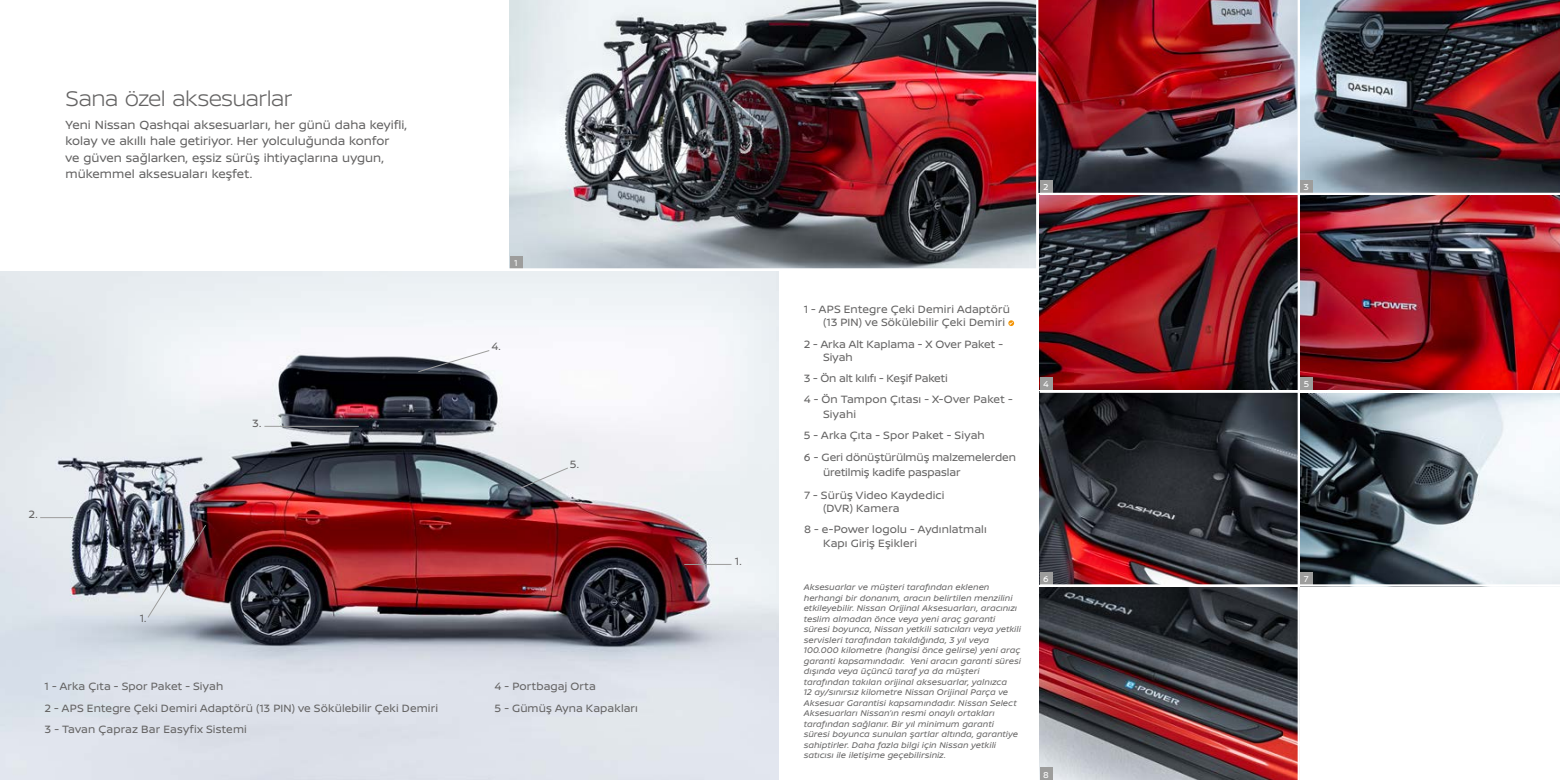
<style>
.page{position:relative;width:1560px;height:780px;background:#fff}
.page>*{position:absolute;margin:0;border:0;box-sizing:border-box;transform-origin:0 0}
.t1{font:300 22.5px "Nissan Brand";letter-spacing:-.03em;color:#646363}
.t2{font:12.5px/16.2px "Nissan Brand";color:#646363}
.t3{font:11.25px/21.2px "Nissan Brand";letter-spacing:.01em;color:#646363}
.t4{font:11.25px "Nissan Brand";letter-spacing:-.01em;color:#646363}
.t5{font:9.12px "Nissan Brand";color:#fff}
.t6{font:italic 8.75px/10.5px "Nissan Brand";letter-spacing:.01em;color:#646363}
</style>
<div class="page">
<img style="left:0;top:271px;width:778px;height:509px">
<img style="left:1039px;top:393px;width:258px;height:191px">
<img style="left:1300px;top:393px;width:259px;height:191px">
<img style="left:1039px;top:587px;width:258px;height:193px">
<img style="left:1038px;top:0;width:259px;height:193px">
<img style="left:1300px;top:0;width:259px;height:193px">
<img style="left:509px;top:0;width:526px;height:268px">
<img style="left:1300px;top:196px;width:259px;height:194px">
<svg style="left:1039px;top:195px;width:258px;height:195px"></svg>
<svg style="left:1008px;top:320px;width:6px;height:6px"></svg>
<div style="left:509px;top:256px;width:13px;height:12px;background:#9d9d9c"></div>
<div style="left:1039px;top:180px;width:13px;height:13px;background:#9d9d9c"></div>
<div style="left:1299px;top:180px;width:13px;height:13px;background:#9d9d9c"></div>
<div style="left:1039px;top:572px;width:13px;height:13px;background:#9d9d9c"></div>
<div style="left:1299px;top:377px;width:13px;height:13px;background:#9d9d9c"></div>
<div style="left:1039px;top:377px;width:13px;height:13px;background:#9d9d9c"></div>
<div style="left:1039px;top:767px;width:13px;height:13px;background:#9d9d9c"></div>
<div style="left:1299px;top:572px;width:13px;height:13px;background:#9d9d9c"></div>
<hr style="left:1039px;top:584px;width:520px;height:2px;background:#fff">
<img style="left:147px;top:524px;width:59px;height:94px">
<hr style="left:40px;top:517px;width:33px;height:1px;background:#9d9d9c">
<svg style="left:417px;top:350px;width:73px;height:22px"></svg>
<svg style="left:520px;top:467px;width:48px;height:22px"></svg>
<hr style="left:264px;top:426px;width:95px;height:1px;background:#9d9d9c">
<hr style="left:684px;top:564px;width:47px;height:1px;background:#9d9d9c">
<h1 class="t1" style="left:66px;top:82px;width:228px">Sana özel aksesuarlar</h1>
<h2 class="t2" style="left:66px;top:116px;width:343px">Yeni Nissan Qashqai aksesuarları, her günü daha keyifli, kolay ve akıllı hale getiriyor. Her yolculuğunda konfor<br>ve güven sağlarken, eşsiz sürüş ihtiyaçlarına uygun, mükemmel aksesuaları keşfet.</h2>
<p class="t3" style="left:29px;top:503px;width:11px">2.</p>
<p class="t3" style="left:140px;top:607px;width:8px">1.</p>
<p class="t3" style="left:252px;top:412px;width:11px">3.</p>
<p class="t5" style="left:514px;top:256px;width:5px">1</p>
<p class="t3" style="left:491px;top:335px;width:11px">4.</p>
<p class="t3" style="left:570px;top:453px;width:11px">5.</p>
<p class="t3" style="left:45px;top:675px;width:395px">1 - Arka Çıta - Spor Paket - Siyah<br>2 - APS Entegre Çeki Demiri Adaptörü (13 PIN) ve Sökülebilir Çeki Demiri</p>
<p class="t3" style="left:494px;top:675px;width:145px">4 - Portbagaj Orta<br>5 - Gümüş Ayna Kapakları</p>
<p class="t3" style="left:45px;top:718px;width:204px">3 - Tavan Çapraz Bar Easyfix Sistemi</p>
<p class="t3" style="left:735px;top:549px;width:8px">1.</p>
<p class="t5" style="left:1043px;top:180px;width:7px">2</p>
<p class="t5" style="left:1303px;top:180px;width:7px">3</p>
<p class="t3" style="left:823px;top:302px;width:188px;line-height:13.5px;text-indent:-19px">1 - APS Entegre Çeki Demiri Adaptörü (13 PIN) ve Sökülebilir Çeki Demiri</p>
<p class="t3" style="left:823px;top:336px;width:181px;line-height:13.5px;text-indent:-19px">2 - Arka Alt Kaplama - X Over Paket -<br>Siyah</p>
<p class="t3" style="left:803px;top:367px;width:210px">3 - Ön alt kılıfı - Keşif Paketi<br>4 - Ön Tampon Çıtası - X-Over Paket -</p>
<p class="t3" style="left:803px;top:403px;width:214px;text-indent:19px">Siyahi<br>5 - Arka Çıta - Spor Paket - Siyah<br>6 - Geri dönüştürülmüş malzemelerden</p>
<p class="t4" style="left:823px;top:463px;width:139px">üretilmiş kadife paspaslar</p>
<p class="t3" style="left:823px;top:487px;width:123px;line-height:13.5px;text-indent:-19px">7 - Sürüş Video Kaydedici (DVR) Kamera</p>
<p class="t3" style="left:823px;top:522px;width:165px;line-height:13.5px;text-indent:-19px">8 - e-Power logolu - Aydınlatmalı<br>Kapı Giriş Eşikleri</p>
<p class="t6" style="left:803px;top:581px;width:219px">Aksesuarlar ve müşteri tarafından eklenen herhangi bir donanım, aracın belirtilen menzilini etkileyebilir. Nissan Orijinal Aksesuarları, aracınızı teslim almadan önce veya yeni araç garanti süresi boyunca, Nissan yetkili satıcıları veya yetkili servisleri tarafından takıldığında, 3 yıl veya 100.000 kilometre (hangisi önce gelirse) yeni araç garanti kapsamındadır. Yeni aracın garanti süresi dışında veya üçüncü taraf ya da müşteri tarafından takılan orijinal aksesuarlar, yalnızca<br>12 ay/sınırsız kilometre Nissan Orijinal Parça ve Aksesuar Garantisi kapsamındadır. Nissan Select Aksesuarları Nissan’ın resmi onaylı ortakları tarafından sağlanır. Bir yıl minimum garanti süresi boyunca sunulan şartlar altında, garantiye sahiptirler. Daha fazla bilgi için Nissan yetkili satıcısı ile iletişime geçebilirsiniz.</p>
<p class="t5" style="left:1042px;top:377px;width:7px">4</p>
<p class="t5" style="left:1303px;top:377px;width:7px">5</p>
<p class="t5" style="left:1043px;top:572px;width:7px">6</p>
<p class="t5" style="left:1042px;top:767px;width:7px">8</p>
<p class="t5" style="left:1303px;top:572px;width:6px">7</p>
</div>
